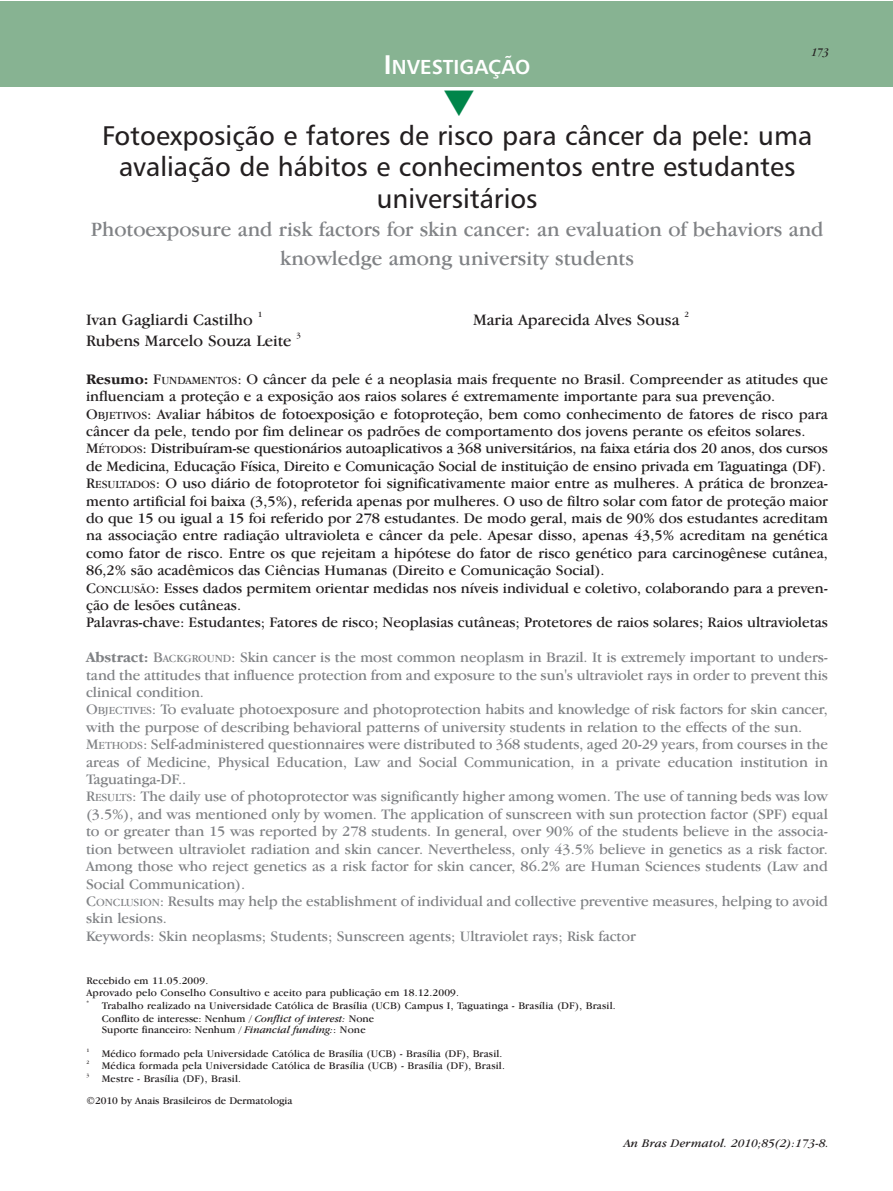
<style>
.page{position:relative;width:893px;height:1191px;background:#fff}
.page>*{position:absolute;margin:0;border:0;box-sizing:border-box;transform-origin:0 0}
.t1{font:27px/31.5px "Humanist 777 BT Roman B";color:#231f20;text-align:center}
.t2{font:21px/28.5px "Garamond IT Cby BT";color:#808285;text-align:center}
.t3{font:20.25px "Humanist 777 BT Bold B";color:#fff}
.t4{font:16.5px "Garamond IT Cby BT";color:#231f20}
.t5{font:15px/17.4px "Garamond IT Cby BT";color:#231f20}
.t6{font:15px/17.4px "Garamond IT Cby BT";letter-spacing:-.005em;color:#808285}
.t7{font:italic 12px "Garamond IT Cby BT";letter-spacing:.015em;color:#231f20}
.t8{font:italic 12px "Garamond IT Cby BT";letter-spacing:.015em;color:#231f20;scale:.9 1}
.t9{font:10.5px/12.6px "Garamond IT Cby BT";letter-spacing:.015em;color:#231f20}
.t10{font:8.25px "Garamond IT Cby BT";color:#231f20}
.t11{font:5.25px "Garamond IT Cby BT";color:#231f20}
.s1{font-size:27px}
.s2{font-weight:700}
.s3{font-size:11.25px}
.s4{font-style:italic}
</style>
<div class="page">
<div style="left:0;top:1px;width:892px;height:86px;background:#87b392"></div>
<h3 class="t3" style="left:384px;top:59px;width:148px"><span class="s1">I</span>NVESTIGAÇÃO</h3>
<p class="t8" style="left:811px;top:47px;width:21px">173</p>
<h1 class="t1" style="left:102px;top:122px;width:712px">Fotoexposição e fatores de risco para câncer da pele: uma avaliação de hábitos e conhecimentos entre estudantes universitários</h1>
<h2 class="t2" style="left:91px;top:217px;width:734px">Photoexposure and risk factors for skin cancer: an evaluation of behaviors and knowledge among university students</h2>
<p class="t4" style="left:86px;top:313px;width:168px">Ivan Gagliardi Castilho</p>
<p class="t10" style="left:258px;top:311px;width:6px">1</p>
<p class="t4" style="left:473px;top:313px;width:208px">Maria Aparecida Alves Sousa</p>
<p class="t10" style="left:684px;top:311px;width:6px">2</p>
<p class="t4" style="left:86px;top:334px;width:207px">Rubens Marcelo Souza Leite</p>
<p class="t10" style="left:297px;top:332px;width:6px">3</p>
<p class="t5" style="left:86px;top:371px;width:743px"><span class="s2">Resumo:</span> F<span class="s3">UNDAMENTOS</span>: O câncer da pele é a neoplasia mais frequente no Brasil. Compreender as atitudes que influenciam a proteção e a exposição aos raios solares é extremamente importante para sua prevenção.<br>O<span class="s3">BJETIVOS</span>: Avaliar hábitos de fotoexposição e fotoproteção, bem como conhecimento de fatores de risco para câncer da pele, tendo por fim delinear os padrões de comportamento dos jovens perante os efeitos solares.<br>M<span class="s3">ÉTODOS</span>: Distribuíram-se questionários autoaplicativos a 368 universitários, na faixa etária dos 20 anos, dos cursos de Medicina, Educação Física, Direito e Comunicação Social de instituição de ensino privada em Taguatinga (DF).<br>R<span class="s3">ESULTADOS</span>: O uso diário de fotoprotetor foi significativamente maior entre as mulheres. A prática de bronzea&shy;mento artificial foi baixa (3,5%), referida apenas por mulheres. O uso de filtro solar com fator de proteção maior do que 15 ou igual a 15 foi referido por 278 estudantes. De modo geral, mais de 90% dos estudantes acreditam na associação entre radiação ultravioleta e câncer da pele. Apesar disso, apenas 43,5% acreditam na genética como fator de risco. Entre os que rejeitam a hipótese do fator de risco genético para carcinogênese cutânea, 86,2% são acadêmicos das Ciências Humanas (Direito e Comunicação Social).<br>C<span class="s3">ONCLUSÃO</span>: Esses dados permitem orientar medidas nos níveis individual e coletivo, colaborando para a preven&shy;ção de lesões cutâneas.<br>Palavras-chave: Estudantes; Fatores de risco; Neoplasias cutâneas; Protetores de raios solares; Raios ultravioletas</p>
<p class="t6" style="left:86px;top:650px;width:743px"><span class="s2">Abstract:</span> B<span class="s3">ACKGROUND</span>: Skin cancer is the most common neoplasm in Brazil. It is extremely important to unders&shy;tand the attitudes that influence protection from and exposure to the sun's ultraviolet rays in order to prevent this clinical condition.<br>O<span class="s3">BJECTIVES</span>: To evaluate photoexposure and photoprotection habits and knowledge of risk factors for skin cancer, with the purpose of describing behavioral patterns of university students in relation to the effects of the sun.<br>M<span class="s3">ETHODS</span>: Self-administered questionnaires were distributed to 368 students, aged 20-29 years, from courses in the areas of Medicine, Physical Education, Law and Social Communication, in a private education institution in Taguatinga-DF..<br>R<span class="s3">ESULTS</span>: The daily use of photoprotector was significantly higher among women. The use of tanning beds was low (3.5%), and was mentioned only by women. The application of sunscreen with sun protection factor (SPF) equal to or greater than 15 was reported by 278 students. In general, over 90% of the students believe in the associa&shy;tion between ultraviolet radiation and skin cancer. Nevertheless, only 43.5% believe in genetics as a risk factor.<br>Among those who reject genetics as a risk factor for skin cancer, 86.2% are Human Sciences students (Law and Social Communication).<br>C<span class="s3">ONCLUSION</span>: Results may help the establishment of individual and collective preventive measures, helping to avoid skin lesions.<br>Keywords: Skin neoplasms; Students; Sunscreen agents; Ultraviolet rays; Risk factor</p>
<p class="t9" style="left:86px;top:975px;width:374px">Recebido em 11.05.2009.<br>Aprovado pelo Conselho Consultivo e aceito para publicação em 18.12.2009.</p>
<p class="t11" style="left:86px;top:1000px;width:4px">*</p>
<p class="t9" style="left:102px;top:1000px;width:515px">Trabalho realizado na Universidade Católica de Brasília (UCB) Campus I, Taguatinga - Brasília (DF), Brasil.<br>Conflito de interesse: Nenhum / <span class="s4">Conflict of interest:</span> None</p>
<p class="t9" style="left:102px;top:1024px;width:266px">Suporte financeiro: Nenhum / <span class="s4">Financial funding:</span>: None</p>
<p class="t11" style="left:86px;top:1048px;width:4px">1</p>
<p class="t9" style="left:102px;top:1047px;width:402px">Médico formado pela Universidade Católica de Brasília (UCB) - Brasília (DF), Brasil.</p>
<p class="t11" style="left:86px;top:1060px;width:4px">2</p>
<p class="t9" style="left:102px;top:1060px;width:405px">Médica formada pela Universidade Católica de Brasília (UCB) - Brasília (DF), Brasil.</p>
<p class="t11" style="left:86px;top:1073px;width:4px">3</p>
<p class="t9" style="left:86px;top:1068px;width:208px;line-height:22.5px;text-indent:15px">Mestre - Brasília (DF), Brasil.<br>©2010 by Anais Brasileiros de Dermatologia</p>
<p class="t7" style="left:624px;top:1138px;width:207px">An Bras Dermatol. 2010;85(2):173-8.</p>
</div>
